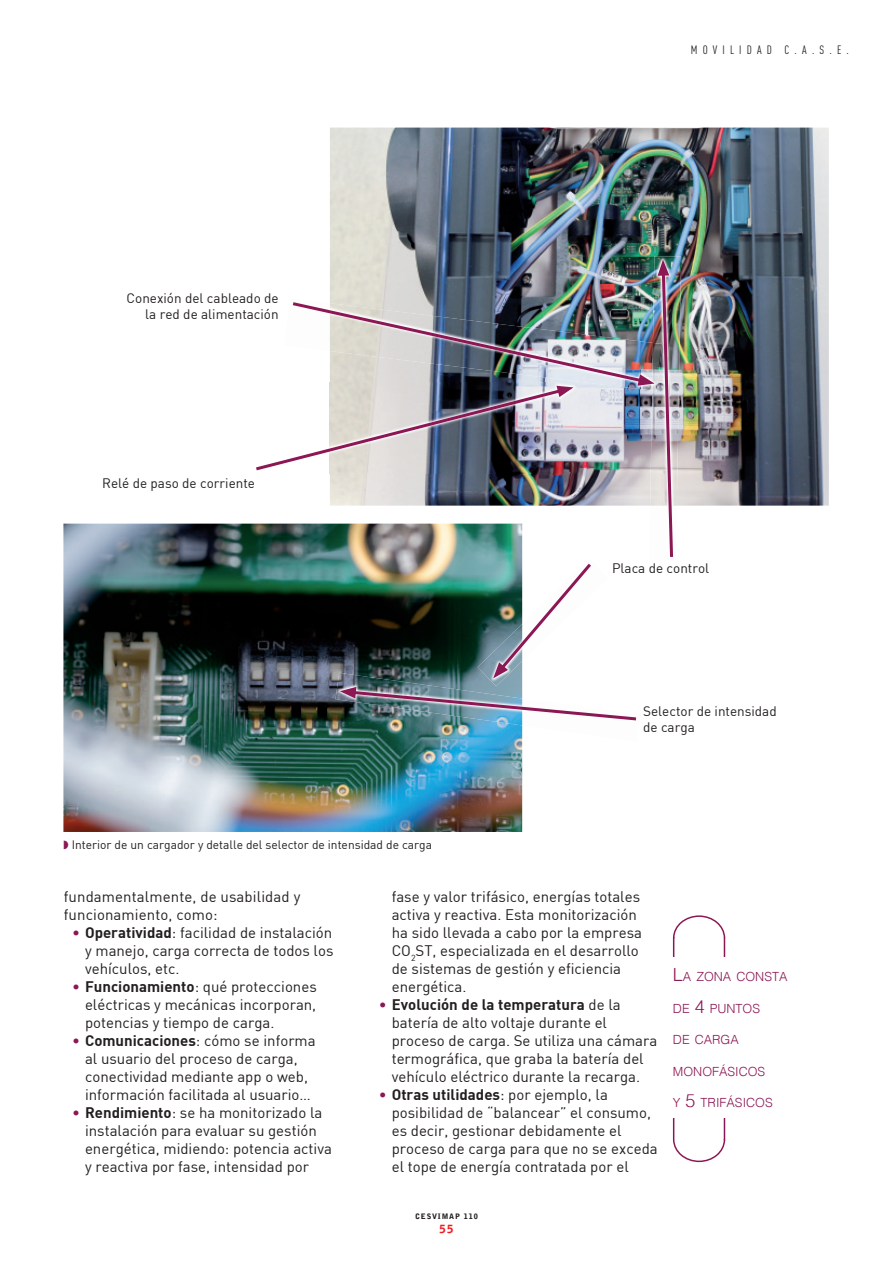
<style>
.page{position:relative;width:893px;height:1263px;background:#fff}
.page>*{position:absolute;margin:0;border:0;box-sizing:border-box;transform-origin:0 0}
.t1{font:15px/18px "DIN";color:#231f20}
.t2{font:13.5px/16.2px "DIN";color:#231f20;text-align:right}
.t3{font:300 12.6px "Helvetica";color:#8c1755}
.t4{font:12px "DIN";color:#231f20}
.t5{font:12px "DIN Cond";letter-spacing:.43em;color:#231f20}
.t6{font:900 11.25px "Bell Gothic";color:#ee1d23}
.t7{font:900 7.5px "Bell Gothic";letter-spacing:.11em;color:#231f20}
.s1{color:#8c1755}
.s2{font-weight:700}
.s3{font-size:18px}
</style>
<div class="page">
<svg style="left:673px;top:915px;width:52px;height:247px"></svg>
<div style="left:662px;top:957px;width:141px;height:161px;background:#fff"></div>
<img style="left:330px;top:128px;width:499px;height:378px">
<img style="left:63px;top:524px;width:459px;height:308px">
<img style="left:650px;top:256px;width:31px;height:250px">
<img style="left:256px;top:260px;width:417px;height:297px">
<img style="left:478px;top:624px;width:44px;height:61px">
<svg style="left:493px;top:564px;width:98px;height:114px"></svg>
<img style="left:522px;top:717px;width:115px;height:24px">
<img style="left:335px;top:673px;width:94px;height:39px">
<img style="left:429px;top:685px;width:93px;height:40px">
<img style="left:340px;top:687px;width:296px;height:33px">
<p class="t2" style="left:127px;top:289px;width:154px">Conexión del cableado de la red de alimentación</p>
<p class="t2" style="left:102px;top:475px;width:154px">Relé de paso de corriente</p>
<p class="t4" style="left:72px;top:837px;width:362px">Interior de un cargador y detalle del selector de intensidad de carga</p>
<p class="t5" style="left:691px;top:42px;width:160px">MOVILIDAD C.A.S.E.</p>
<p class="t2" style="left:612px;top:559px;width:99px">Placa de control</p>
<p class="t2" style="left:643px;top:702px;width:135px;text-align:left">Selector de intensidad de carga</p>
<p class="t1" style="left:64px;top:887px;width:238px">fundamentalmente, de usabilidad y funcionamiento, como:</p>
<p class="t1" style="left:85px;top:923px;width:250px;text-align:justify;text-indent:-13px"><span class="s1">•</span> <span class="s2">Operatividad</span>: facilidad de instalación y manejo, carga correcta de todos los vehículos, etc.</p>
<p class="t1" style="left:85px;top:977px;width:233px;text-align:justify;text-indent:-13px"><span class="s1">•</span> <span class="s2">Funcionamiento</span>: qué protecciones eléctricas y mecánicas incorporan, potencias y tiempo de carga.</p>
<p class="t1" style="left:72px;top:1031px;width:245px;text-align:center"><span class="s1">•</span> <span class="s2">Comunicaciones</span>: cómo se informa al usuario del proceso de carga, conectividad mediante app o web, información facilitada al usuario…</p>
<p class="t1" style="left:85px;top:1103px;width:248px;text-indent:-13px"><span class="s1">•</span> <span class="s2">Rendimiento</span>: se ha monitorizado la instalación para evaluar su gestión energética, midiendo: potencia activa y reactiva por fase, intensidad por</p>
<p class="t1" style="left:392px;top:887px;width:252px">fase y valor trifásico, energías totales activa y reactiva. Esta monitorización ha sido llevada a cabo por la empresa CO<sub>2</sub>ST, especializada en el desarrollo de sistemas de gestión y eficiencia energética.</p>
<p class="t1" style="left:392px;top:995px;width:267px;text-indent:-13px"><span class="s1">•</span> <span class="s2">Evolución de la temperatura</span> de la batería de alto voltaje durante el proceso de carga. Se utiliza una cámara termográfica, que graba la batería del vehículo eléctrico durante la recarga.</p>
<p class="t1" style="left:392px;top:1085px;width:268px;text-indent:-13px"><span class="s1">•</span> <span class="s2">Otras utilidades</span>: por ejemplo, la posibilidad de “balancear” el consumo, es decir, gestionar debidamente el proceso de carga para que no se exceda el tope de energía contratada por el</p>
<p class="t7" style="left:415px;top:1212px;width:64px">CESVIMAP 110</p>
<p class="t6" style="left:440px;top:1222px;width:15px">55</p>
<p class="t3" style="left:673px;top:966px;width:116px"><span class="s3">L</span>A ZONA CONSTA</p>
<p class="t3" style="left:673px;top:998px;width:89px">DE <span class="s3">4</span> PUNTOS</p>
<p class="t3" style="left:673px;top:1029px;width:67px">DE CARGA</p>
<p class="t3" style="left:673px;top:1061px;width:94px">MONOFÁSICOS</p>
<p class="t3" style="left:673px;top:1092px;width:101px">Y <span class="s3">5</span> TRIFÁSICOS</p>
</div>
